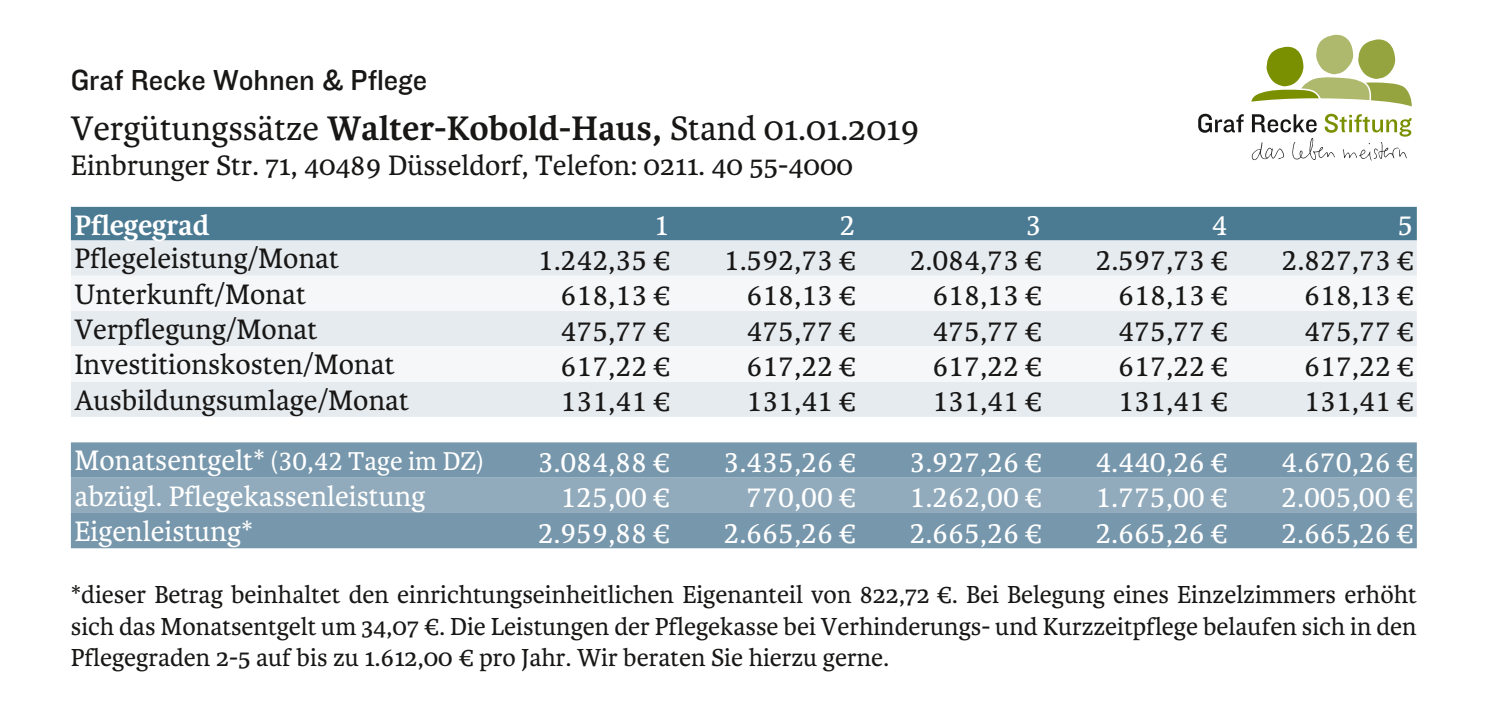
<style>
.page{position:relative;width:1489px;height:702px;background:#fff}
.page>*{position:absolute;margin:0;border:0;box-sizing:border-box;transform-origin:0 0}
.t1{font:36.25px "Karmina";color:#181716}
.t2{font:30px "Karmina";color:#181716}
.t3{font:30px "Karmina";color:#fff}
.t4{font:30px "Knockout HTF31 Junior Middlewt OB";color:#181716}
.t5{font:700 30px "Karmina";letter-spacing:-.01em;color:#fff}
.t6{font:27.5px "Karmina";color:#fff}
.t7{font:26.25px/31.5px "Karmina";color:#181716;text-align:justify}
.s1{font-weight:700}
.s2{font-size:30px}
</style>
<div class="page">
<div style="left:71px;top:207px;width:1345px;height:33px;background:#4b7a93"></div>
<div style="left:71px;top:240px;width:1345px;height:177px;background:#e6ebf0"></div>
<svg style="left:71px;top:276px;width:1345px;height:105px;fill:#f5f7f9"></svg>
<div style="left:71px;top:442px;width:1345px;height:106px;background:#7797ac"></div>
<div style="left:71px;top:477px;width:1345px;height:36px;background:#91aabc"></div>
<svg style="left:1198px;top:34px;width:214px;height:127px"></svg>
<p class="t4" style="left:71px;top:64px;width:357px">Graf Recke Wohnen &amp; Pflege</p>
<p class="t1" style="left:71px;top:108px;width:850px">Vergütungssätze <span class="s1">Walter-Kobold-Haus,</span> Stand 01.01.2019</p>
<p class="t2" style="left:71px;top:149px;width:783px">Einbrunger Str. 71, 40489 Düsseldorf, Telefon: 0211. 40 55-4000</p>
<p class="t5" style="left:74px;top:208px;width:136px">Pflegegrad</p>
<p class="t3" style="left:653px;top:208px;width:17px">1</p>
<p class="t3" style="left:839px;top:208px;width:17px">2</p>
<p class="t3" style="left:1025px;top:208px;width:17px">3</p>
<p class="t3" style="left:1211px;top:208px;width:17px">4</p>
<p class="t3" style="left:1397px;top:208px;width:17px">5</p>
<p class="t2" style="left:74px;top:242px;width:266px">Pflegeleistung/Monat</p>
<p class="t2" style="left:538px;top:244px;width:133px">1.242,35 €</p>
<p class="t2" style="left:723px;top:244px;width:133px">1.592,73 €</p>
<p class="t2" style="left:909px;top:244px;width:133px">2.084,73 €</p>
<p class="t2" style="left:1095px;top:244px;width:133px">2.597,73 €</p>
<p class="t2" style="left:1281px;top:244px;width:133px">2.827,73 €</p>
<p class="t2" style="left:74px;top:277px;width:233px">Unterkunft/Monat</p>
<p class="t2" style="left:560px;top:279px;width:111px">618,13 €</p>
<p class="t2" style="left:746px;top:279px;width:111px">618,13 €</p>
<p class="t2" style="left:932px;top:279px;width:111px">618,13 €</p>
<p class="t2" style="left:1118px;top:279px;width:111px">618,13 €</p>
<p class="t2" style="left:1304px;top:279px;width:111px">618,13 €</p>
<p class="t2" style="left:74px;top:312px;width:244px">Verpflegung/Monat</p>
<p class="t2" style="left:560px;top:314px;width:111px">475,77 €</p>
<p class="t2" style="left:746px;top:314px;width:111px">475,77 €</p>
<p class="t2" style="left:932px;top:314px;width:111px">475,77 €</p>
<p class="t2" style="left:1118px;top:314px;width:111px">475,77 €</p>
<p class="t2" style="left:1304px;top:314px;width:111px">475,77 €</p>
<p class="t2" style="left:74px;top:348px;width:321px">Investitionskosten/Monat</p>
<p class="t2" style="left:560px;top:349px;width:111px">617,22 €</p>
<p class="t2" style="left:746px;top:349px;width:111px">617,22 €</p>
<p class="t2" style="left:932px;top:349px;width:111px">617,22 €</p>
<p class="t2" style="left:1118px;top:349px;width:111px">617,22 €</p>
<p class="t2" style="left:1304px;top:349px;width:111px">617,22 €</p>
<p class="t2" style="left:74px;top:383px;width:336px">Ausbildungsumlage/Monat</p>
<p class="t2" style="left:560px;top:385px;width:111px">131,41 €</p>
<p class="t2" style="left:746px;top:385px;width:111px">131,41 €</p>
<p class="t2" style="left:932px;top:385px;width:111px">131,41 €</p>
<p class="t2" style="left:1118px;top:385px;width:111px">131,41 €</p>
<p class="t2" style="left:1304px;top:385px;width:111px">131,41 €</p>
<p class="t6" style="left:74px;top:446px;width:411px"><span class="s2">Monatsentgelt*</span> (30,42 Tage im DZ)</p>
<p class="t3" style="left:537px;top:445px;width:133px">3.084,88 €</p>
<p class="t3" style="left:723px;top:445px;width:133px">3.435,26 €</p>
<p class="t3" style="left:909px;top:445px;width:133px">3.927,26 €</p>
<p class="t3" style="left:1095px;top:445px;width:133px">4.440,26 €</p>
<p class="t3" style="left:1281px;top:445px;width:133px">4.670,26 €</p>
<p class="t3" style="left:74px;top:479px;width:352px">abzügl. Pflegekassenleistung</p>
<p class="t3" style="left:560px;top:481px;width:111px">125,00 €</p>
<p class="t3" style="left:746px;top:481px;width:111px">770,00 €</p>
<p class="t3" style="left:909px;top:481px;width:133px">1.262,00 €</p>
<p class="t3" style="left:1095px;top:481px;width:133px">1.775,00 €</p>
<p class="t3" style="left:1281px;top:481px;width:133px">2.005,00 €</p>
<p class="t3" style="left:74px;top:514px;width:180px">Eigenleistung*</p>
<p class="t3" style="left:537px;top:516px;width:133px">2.959,88 €</p>
<p class="t3" style="left:723px;top:516px;width:133px">2.665,26 €</p>
<p class="t3" style="left:909px;top:516px;width:133px">2.665,26 €</p>
<p class="t3" style="left:1095px;top:516px;width:133px">2.665,26 €</p>
<p class="t3" style="left:1281px;top:516px;width:133px">2.665,26 €</p>
<p class="t7" style="left:71px;top:579px;width:1347px">*dieser Betrag beinhaltet den einrichtungseinheitlichen Eigenanteil von 822,72 €. Bei Belegung eines Einzelzimmers erhöht sich das Monatsentgelt um 34,07 €. Die Leistungen der Pflegekasse bei Verhinderungs- und Kurzzeitpflege belaufen sich in den Pflegegraden 2-5 auf bis zu 1.612,00 € pro Jahr. Wir beraten Sie hierzu gerne.</p>
</div>
